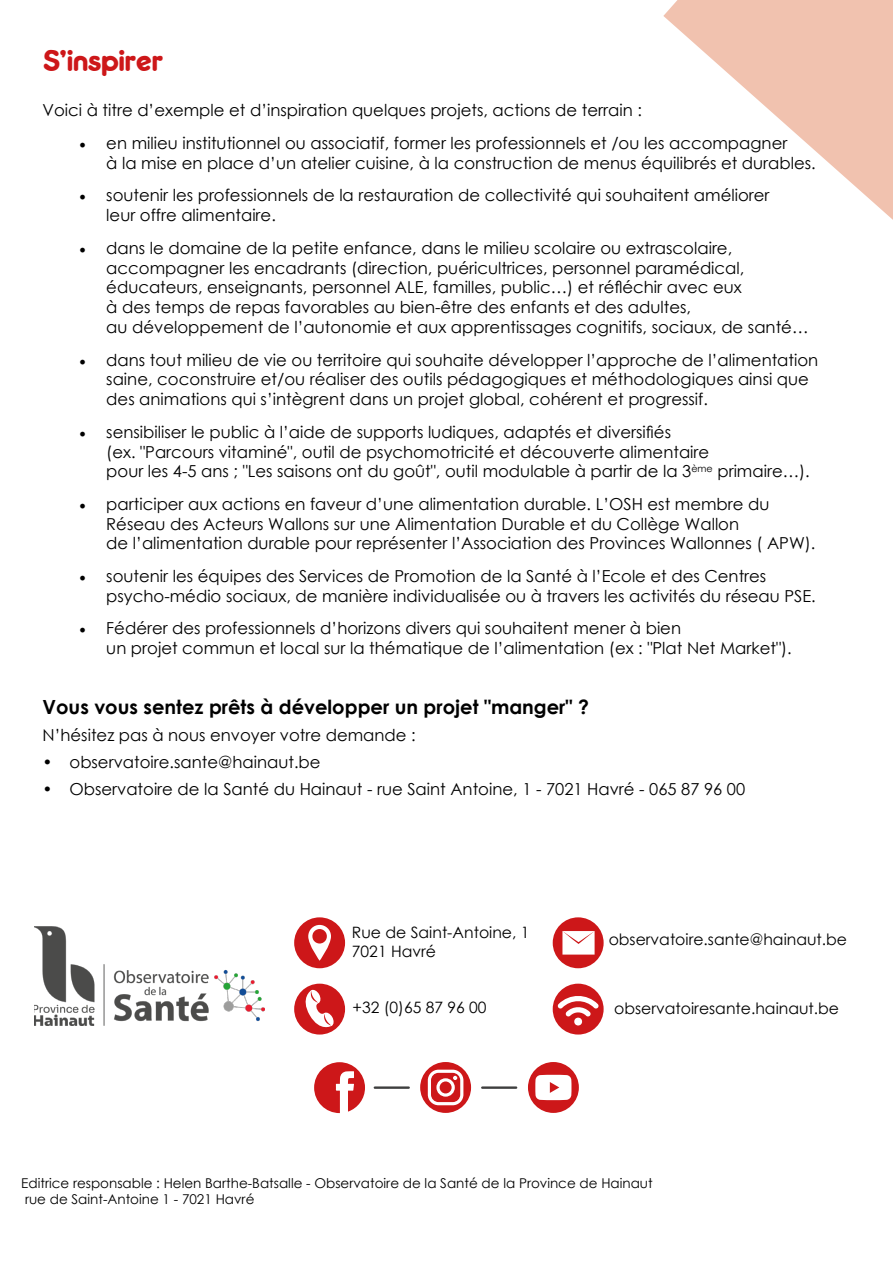
<style>
.page{position:relative;width:893px;height:1263px;background:#fff}
.page>*{position:absolute;margin:0;border:0;box-sizing:border-box;transform-origin:0 0}
.t1{font:27px "Allgemeine";color:#cd1719}
.t2{font:700 19.5px "Century Gothic";color:#000}
.t3{font:16.5px/19.8px "Century Gothic";color:#000}
.t4{font:15.6px/18.8px "Century Gothic";color:#000}
.t5{font:13.5px/16.2px "Century Gothic";color:#000}
.s1{font-family:"Minion Pro";font-size:18px}
</style>
<div class="page">
<svg style="left:663px;top:0;width:230px;height:220px;fill:#f1c2af"></svg>
<hr style="left:375px;top:1086px;width:34px;height:3px;background:#3e3f3f">
<hr style="left:482px;top:1086px;width:34px;height:3px;background:#3e3f3f">
<svg style="left:314px;top:1062px;width:51px;height:51px"></svg>
<svg style="left:528px;top:1062px;width:51px;height:51px"></svg>
<svg style="left:420px;top:1062px;width:51px;height:51px"></svg>
<img style="left:34px;top:926px;width:230px;height:99px">
<svg style="left:294px;top:917px;width:51px;height:51px"></svg>
<svg style="left:294px;top:984px;width:51px;height:50px"></svg>
<svg style="left:553px;top:917px;width:51px;height:51px"></svg>
<svg style="left:553px;top:984px;width:51px;height:50px"></svg>
<h1 class="t1" style="left:43px;top:41px;width:121px">S’inspirer</h1>
<p class="t3" style="left:43px;top:100px;width:601px">Voici à titre d’exemple et d’inspiration quelques projets, actions de terrain :</p>
<p class="t3" style="left:106px;top:133px;width:711px;text-indent:-27px"><span class="s1">•</span> en milieu institutionnel ou associatif, former les professionnels et /ou les accompagner<br>à la mise en place d’un atelier cuisine, à la construction de menus équilibrés et durables.</p>
<p class="t3" style="left:106px;top:185px;width:665px;text-indent:-27px"><span class="s1">•</span> soutenir les professionnels de la restauration de collectivité qui souhaitent améliorer leur offre alimentaire.</p>
<p class="t3" style="left:106px;top:238px;width:704px;text-indent:-27px"><span class="s1">•</span> dans le domaine de la petite enfance, dans le milieu scolaire ou extrascolaire, accompagner les encadrants (direction, puéricultrices, personnel paramédical, éducateurs, enseignants, personnel ALE, familles, public…) et réfléchir avec eux<br>à des temps de repas favorables au bien-être des enfants et des adultes,<br>au développement de l’autonomie et aux apprentissages cognitifs, sociaux, de santé…</p>
<p class="t3" style="left:106px;top:349px;width:713px;text-indent:-27px"><span class="s1">•</span> dans tout milieu de vie ou territoire qui souhaite développer l’approche de l’alimentation saine, coconstruire et/ou réaliser des outils pédagogiques et méthodologiques ainsi que des animations qui s’intègrent dans un projet global, cohérent et progressif.</p>
<p class="t3" style="left:106px;top:422px;width:705px;text-indent:-27px"><span class="s1">•</span> sensibiliser le public à l’aide de supports ludiques, adaptés et diversifiés<br>(ex. "Parcours vitaminé", outil de psychomotricité et découverte alimentaire<br>pour les 4-5 ans ; "Les saisons ont du goût", outil modulable à partir de la 3<sup>ème</sup> primaire…).</p>
<p class="t3" style="left:106px;top:494px;width:711px;text-indent:-27px"><span class="s1">•</span> participer aux actions en faveur d’une alimentation durable. L’OSH est membre du<br>Réseau des Acteurs Wallons sur une Alimentation Durable et du Collège Wallon<br>de l’alimentation durable pour représenter l’Association des Provinces Wallonnes ( APW).</p>
<p class="t3" style="left:106px;top:566px;width:711px;text-indent:-27px"><span class="s1">•</span> soutenir les équipes des Services de Promotion de la Santé à l’Ecole et des Centres psycho-médio sociaux, de manière individualisée ou à travers les activités du réseau PSE.</p>
<p class="t3" style="left:106px;top:618px;width:687px;text-indent:-27px"><span class="s1">•</span> Fédérer des professionnels d’horizons divers qui souhaitent mener à bien<br>un projet commun et local sur la thématique de l’alimentation (ex : "Plat Net Market").</p>
<p class="t2" style="left:43px;top:692px;width:548px">Vous vous sentez prêts à développer un projet "manger" ?</p>
<p class="t3" style="left:43px;top:725px;width:375px">N’hésitez pas à nous envoyer votre demande :</p>
<p class="t3" style="left:43px;top:752px;width:280px">• observatoire.sante@hainaut.be</p>
<p class="t3" style="left:43px;top:778px;width:704px">• Observatoire de la Santé du Hainaut - rue Saint Antoine, 1 - 7021 Havré - 065 87 96 00</p>
<p class="t4" style="left:352px;top:923px;width:179px">Rue de Saint-Antoine, 1<br>7021 Havré</p>
<p class="t4" style="left:353px;top:997px;width:135px">+32 (0)65 87 96 00</p>
<p class="t4" style="left:609px;top:930px;width:240px">observatoire.sante@hainaut.be</p>
<p class="t4" style="left:614px;top:998px;width:226px">observatoiresante.hainaut.be</p>
<p class="t5" style="left:21px;top:1175px;width:633px">Editrice responsable : Helen Barthe-Batsalle - Observatoire de la Santé de la Province de Hainaut rue de Saint-Antoine 1 - 7021 Havré</p>
</div>
